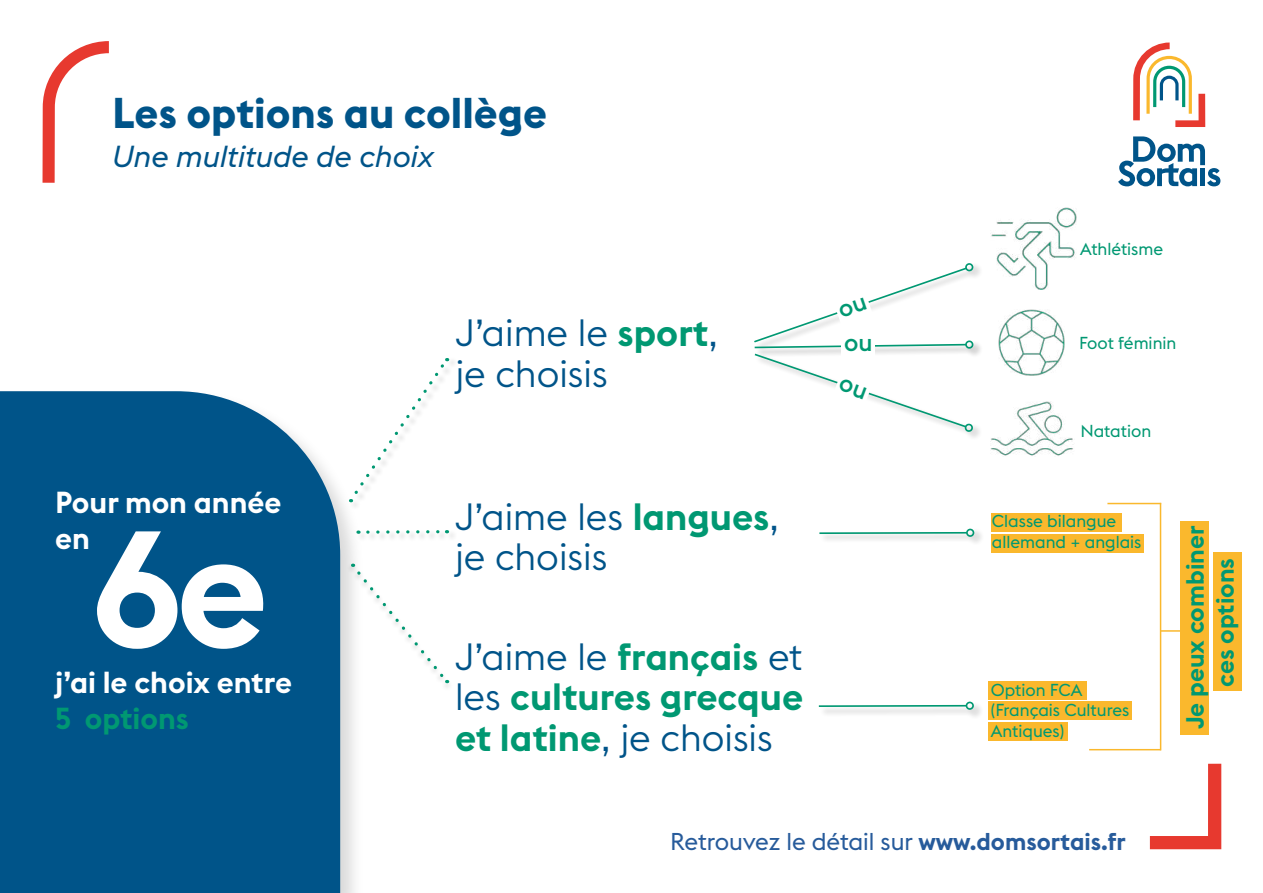
<style>
.page{position:relative;width:1263px;height:893px;background:#fff}
.page>*{position:absolute;margin:0;border:0;box-sizing:border-box;transform-origin:0 0}
.t1{font:600 163.5px "Euclid Flex";color:#fff}
.t2{font:700 42.45px "Euclid Flex";color:#005489}
.t3{font:600 37.5px/40.5px "Euclid Flex";color:#009872;text-align:justify}
.t4{font:300 37.5px/40.5px "Euclid Flex";color:#005489}
.t5{font:600 30px/36px "Euclid Flex";color:#fff}
.t6{font:italic 30px "Euclid Flex";color:#005489}
.t7{font:600 30px "Euclid Flex";color:#009872}
.t8{font:600 24.6px "Euclid Flex";color:#009872}
.t9{font:24px "Euclid Flex";color:#275b9b}
.t10{font:500 24px "Euclid Flex";color:#009872}
.t11{font:17.1px/20.5px "Euclid Flex";color:#009872}
.s1{font-weight:600;color:#009872}
.s2{font-weight:300;color:#005489}
.s3{font-weight:600}
</style>
<div class="page">
<svg style="left:1150px;top:764px;width:71px;height:85px"></svg>
<svg style="left:43px;top:41px;width:66px;height:142px"></svg>
<svg style="left:1133px;top:43px;width:72px;height:84px"></svg>
<svg style="left:1118px;top:136px;width:102px;height:50px"></svg>
<div style="left:0;top:388px;width:365px;height:505px;background:#000;opacity:.15"></div>
<div style="left:0;top:391px;width:340px;height:502px;background:#005489"></div>
<img style="left:991px;top:402px;width:82px;height:54px">
<img style="left:991px;top:208px;width:85px;height:82px">
<img style="left:998px;top:309px;width:67px;height:66px">
<div style="left:965px;top:263px;width:8px;height:8px;border:2px solid #009872;border-radius:50%"></div>
<div style="left:754px;top:339px;width:229px;height:19px;background:#000;opacity:.4"></div>
<div style="left:755px;top:353px;width:227px;height:88px;background:#fff"></div>
<div style="left:349px;top:357px;width:109px;height:153px;background:#fff"></div>
<svg style="left:350px;top:358px;width:98px;height:144px"></svg>
<div style="left:819px;top:527px;width:165px;height:18px;background:#000;opacity:.3"></div>
<hr style="left:819px;top:532px;width:148px;height:2px;background:#009872">
<div style="left:966px;top:529px;width:8px;height:8px;border:2px solid #009872;border-radius:50%"></div>
<div style="left:356px;top:529px;width:101px;height:13px;background:#f9f9f9"></div>
<svg style="left:368px;top:530px;width:79px;height:4px"></svg>
<div style="left:819px;top:701px;width:164px;height:17px;background:#f6f6f6"></div>
<hr style="left:819px;top:705px;width:147px;height:2px;background:#009872">
<div style="left:966px;top:702px;width:8px;height:8px;border:2px solid #009872;border-radius:50%"></div>
<div style="left:346px;top:562px;width:107px;height:129px;background:#000;opacity:.3"></div>
<svg style="left:353px;top:564px;width:95px;height:119px"></svg>
<div style="left:1180px;top:521px;width:29px;height:213px;background:#fab82d"></div>
<div style="left:1213px;top:552px;width:28px;height:138px;background:#fab82d"></div>
<hr style="left:1160px;top:503px;width:1px;height:247px;background:#fab82d">
<hr style="left:1107px;top:503px;width:54px;height:1px;background:#fab82d">
<hr style="left:1161px;top:630px;width:29px;height:2px;background:#fab82d">
<hr style="left:1089px;top:749px;width:71px;height:1px;background:#fab82d">
<div style="left:991px;top:513px;width:131px;height:18px;background:#fab82d"></div>
<div style="left:991px;top:534px;width:152px;height:18px;background:#fab82d"></div>
<div style="left:988px;top:681px;width:99px;height:18px;background:#fab82d"></div>
<div style="left:988px;top:702px;width:144px;height:18px;background:#fab82d"></div>
<div style="left:988px;top:722px;width:79px;height:18px;background:#fab82d"></div>
<svg style="left:754px;top:266px;width:221px;height:167px"></svg>
<h2 class="t2" style="left:112px;top:88px;width:436px">Les options au collège</h2>
<h3 class="t6" style="left:112px;top:139px;width:323px">Une multitude de choix</h3>
<h3 class="t5" style="left:55px;top:484px;width:228px">Pour mon année en</h3>
<h1 class="t1" style="left:91px;top:495px;width:179px">6e</h1>
<h3 class="t5" style="left:55px;top:664px;width:238px">j’ai le choix entre</h3>
<h3 class="t7" style="left:55px;top:701px;width:135px">5 options</h3>
<h3 class="t4" style="left:455px;top:313px;width:264px">J’aime le <span class="s1">sport</span>, je choisis</h3>
<h3 class="t10" style="left:844px;top:329px;width:30px">ou</h3>
<h3 class="t4" style="left:455px;top:497px;width:325px">J’aime les <span class="s1">langues</span>, je choisis</h3>
<h3 class="t3" style="left:455px;top:636px;width:350px"><span class="s2">J’aime le</span> français <span class="s2">et les</span> cultures grecque et latine<span class="s2">, je choisis</span></h3>
<p class="t11" style="left:1080px;top:239px;width:85px">Athlétisme</p>
<p class="t11" style="left:1079px;top:332px;width:99px">Foot féminin</p>
<p class="t11" style="left:1080px;top:421px;width:72px">Natation</p>
<p class="t11" style="left:992px;top:511px;width:151px">Classe bilangue allemand + anglais</p>
<p class="t11" style="left:991px;top:679px;width:140px">Option FCA (Français Cultures<br>Antiques)</p>
<h3 class="t8" style="left:1181px;top:729px;width:205px;rotate:-90deg">Je peux combiner</h3>
<h3 class="t8" style="left:1211px;top:687px;width:130px;rotate:-90deg">ces options</h3>
<h3 class="t9" style="left:670px;top:828px;width:457px">Retrouvez le détail sur <span class="s3">www.domsortais.fr</span></h3>
</div>
